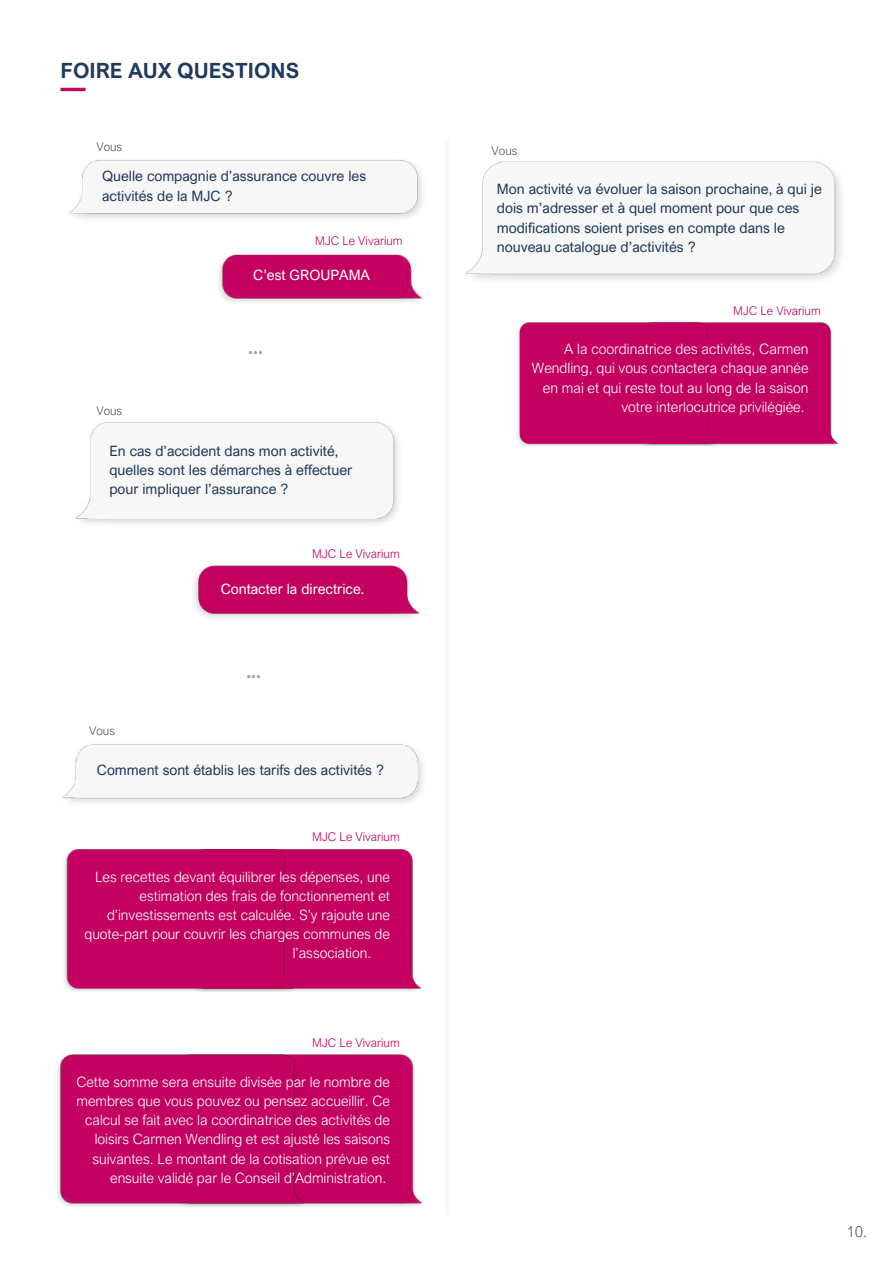
<style>
.page{position:relative;width:894px;height:1264px;background:#fff}
.page>*{position:absolute;margin:0;border:0;box-sizing:border-box;transform-origin:0 0}
.t1{font:700 21px "Arial Nova";color:#203a5d}
.t2{font:300 15px "Arial Nova";color:#545454}
.t3{font:300 14.25px/19.2px "Arial Nova";color:#fff;text-align:right}
.t4{font:14.25px/19.2px "Arial Nova";color:#203a5d}
.t5{font:14.25px "Arial Nova";color:#fff}
.t6{font:700 14.25px "League Spartan";color:#a6a6a6}
.t7{font:300 12px "Arial Nova";color:#c2005f}
.t8{font:300 12px "Arial Nova";color:#545454}
</style>
<div class="page">
<hr style="left:60px;top:88px;width:25px;height:3px;background:#c2005f">
<img style="left:69px;top:159px;width:354px;height:60px">
<img style="left:62px;top:744px;width:361px;height:59px">
<img style="left:219px;top:254px;width:204px;height:48px">
<img style="left:75px;top:421px;width:324px;height:103px">
<img style="left:194px;top:565px;width:226px;height:53px">
<img style="left:309px;top:849px;width:113px;height:142px">
<div style="left:64px;top:849px;width:245px;height:142px;background:#c30060"></div>
<img style="left:321px;top:1054px;width:102px;height:152px">
<img style="left:57px;top:1054px;width:264px;height:152px">
<img style="left:465px;top:161px;width:376px;height:119px">
<img style="left:729px;top:322px;width:110px;height:123px">
<div style="left:517px;top:321px;width:212px;height:124px;background:#c30060"></div>
<hr style="left:445px;top:141px;width:4px;height:1072px;background:#f7f7f7">
<h1 class="t1" style="left:60px;top:57px;width:240px">FOIRE AUX QUESTIONS</h1>
<p class="t8" style="left:96px;top:139px;width:27px">Vous</p>
<p class="t4" style="left:102px;top:166px;width:265px">Quelle compagnie d’assurance couvre les activités de la MJC ?</p>
<p class="t7" style="left:315px;top:233px;width:89px">MJC Le Vivarium</p>
<p class="t5" style="left:253px;top:266px;width:118px">C’est GROUPAMA</p>
<p class="t6" style="left:248px;top:341px;width:16px">...</p>
<p class="t8" style="left:96px;top:403px;width:27px">Vous</p>
<p class="t4" style="left:109px;top:441px;width:244px">En cas d’accident dans mon activité, quelles sont les démarches à effectuer pour impliquer l’assurance ?</p>
<p class="t7" style="left:312px;top:546px;width:89px">MJC Le Vivarium</p>
<p class="t5" style="left:220px;top:580px;width:145px">Contacter la directrice.</p>
<p class="t8" style="left:89px;top:722px;width:27px">Vous</p>
<p class="t6" style="left:246px;top:664px;width:16px">...</p>
<p class="t4" style="left:97px;top:760px;width:288px">Comment sont établis les tarifs des activités ?</p>
<p class="t7" style="left:312px;top:829px;width:89px">MJC Le Vivarium</p>
<p class="t3" style="left:95px;top:866px;width:296px">Les recettes devant équilibrer les dépenses, une</p>
<p class="t3" style="left:140px;top:885px;width:252px">estimation des frais de fonctionnement et</p>
<p class="t3" style="left:107px;top:905px;width:284px">d’investissements est calculée. S’y rajoute une</p>
<p class="t3" style="left:84px;top:924px;width:307px">quote-part pour couvrir les charges communes de</p>
<p class="t3" style="left:293px;top:943px;width:80px">l’association.</p>
<p class="t7" style="left:312px;top:1034px;width:89px">MJC Le Vivarium</p>
<p class="t3" style="left:76px;top:1071px;width:315px">Cette somme sera ensuite divisée par le nombre de membres que vous pouvez ou pensez accueillir. Ce calcul se fait avec la coordinatrice des activités de loisirs Carmen Wendling et est ajusté les saisons suivantes. Le montant de la cotisation prévue est ensuite validé par le Conseil d’Administration.</p>
<p class="t8" style="left:491px;top:143px;width:27px">Vous</p>
<p class="t4" style="left:496px;top:179px;width:326px">Mon activité va évoluer la saison prochaine, à qui je dois m’adresser et à quel moment pour que ces modifications soient prises en compte dans le nouveau catalogue d’activités ?</p>
<p class="t7" style="left:733px;top:303px;width:89px">MJC Le Vivarium</p>
<p class="t3" style="left:532px;top:339px;width:278px">A la coordinatrice des activités, Carmen Wendling, qui vous contactera chaque année en mai et qui reste tout au long de la saison votre interlocutrice privilégiée.</p>
<p class="t2" style="left:846px;top:1222px;width:22px">10.</p>
</div>
